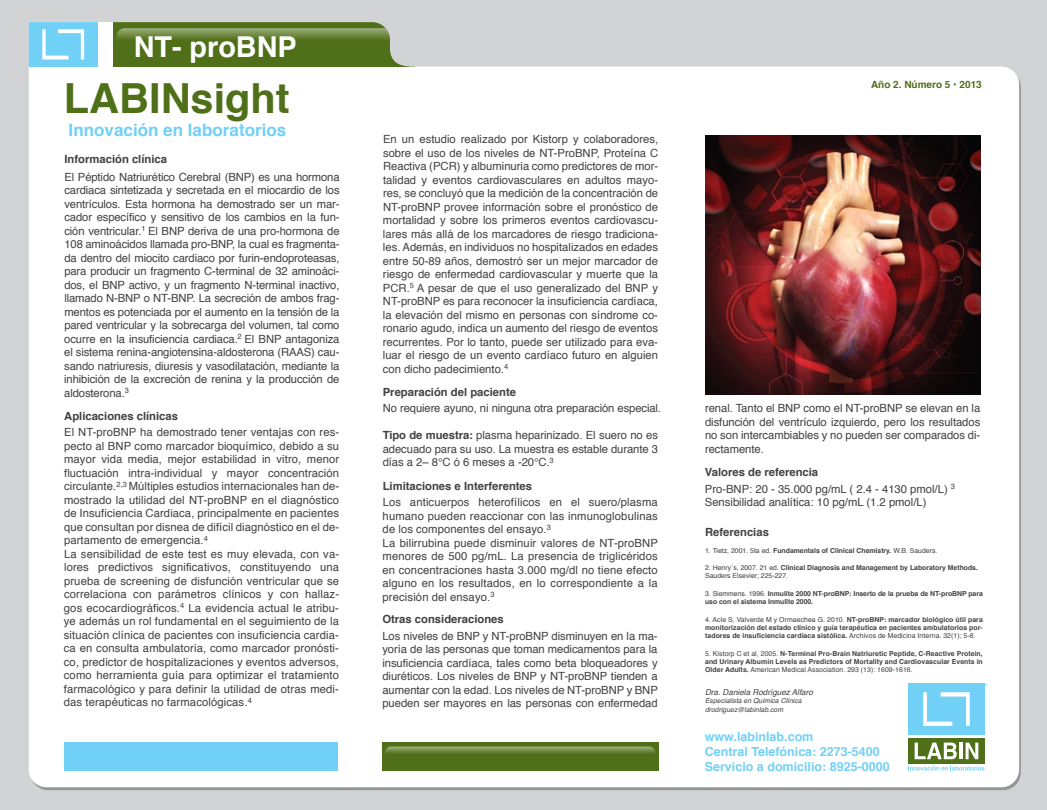
<style>
.page{position:relative;width:1047px;height:810px;background:#d1d3d4}
.page>*{position:absolute;margin:0;border:0;box-sizing:border-box;transform-origin:0 0}
.t1{font:700 41.5px "Helvetica";color:#4f6f19}
.t2{font:700 28.75px "Helvetica";color:#fff}
.t3{font:700 17.12px "Helvetica";color:#71d0f6}
.t4{font:700 12.5px/15px "Helvetica";color:#71d0f6}
.t5{font:11.25px/13.5px "Helvetica";letter-spacing:.01em;color:#414042;text-align:justify}
.t6{font:700 11.25px "Helvetica";color:#414042}
.t7{font:11.25px "Helvetica";letter-spacing:-.01em;color:#414042}
.t8{font:700 10px "Helvetica";color:#4f6f19}
.t9{font:italic 8.12px "Helvetica";color:#414042}
.t10{font:700 6.88px/8.2px "Helvetica";color:#414042}
.t11{font:italic 6.88px/8.2px "Helvetica";color:#414042}
.s1{font-weight:700}
.s2{font-weight:400}
</style>
<div class="page">
<div style="left:29px;top:22px;width:990px;height:765px;background:#fff"></div>
<div style="left:64px;top:742px;width:273px;height:28px;background:#71d0f6"></div>
<div style="left:382px;top:742px;width:276px;height:28px;background:#4f6f19"></div>
<svg style="left:385px;top:746px;width:270px;height:20px"></svg>
<div style="left:908px;top:683px;width:76px;height:51px;background:#71d0f6"></div>
<svg style="left:923px;top:692px;width:46px;height:34px"></svg>
<div style="left:908px;top:738px;width:76px;height:25px;background:#4f6f19"></div>
<svg style="left:914px;top:742px;width:42px;height:17px"></svg>
<hr style="left:959px;top:742px;width:3px;height:17px;background:#fff">
<svg style="left:965px;top:742px;width:13px;height:17px"></svg>
<svg style="left:908px;top:766px;width:76px;height:4px"></svg>
<div style="left:29px;top:22px;width:68px;height:45px;background:#71d0f6"></div>
<svg style="left:42px;top:29px;width:42px;height:30px"></svg>
<div style="left:113px;top:22px;width:302px;height:45px;background:#4f6f19"></div>
<svg style="left:116px;top:28px;width:296px;height:33px"></svg>
<img style="left:705px;top:135px;width:275px;height:259px">
<h2 class="t2" style="left:134px;top:23px;width:164px">NT- proBNP</h2>
<h1 class="t1" style="left:64px;top:65px;width:227px">LABINsight</h1>
<h3 class="t3" style="left:69px;top:116px;width:219px">Innovación en laboratorios</h3>
<p class="t6" style="left:64px;top:150px;width:104px">Información clínica</p>
<p class="t5" style="left:64px;top:170px;width:277px">El Péptido Natriurético Cerebral (BNP) es una hormona cardiaca sintetizada y secretada en el miocardio de los ventrículos. Esta hormona ha demostrado ser un mar&shy;cador específico y sensitivo de los cambios en la fun&shy;ción ventricular.<sup>1</sup> El BNP deriva de una pro-hormona de 108 aminoácidos llamada pro-BNP, la cual es fragmenta&shy;da dentro del miocito cardiaco por furin-endoproteasas, para producir un fragmento C-terminal de 32 aminoáci&shy;dos, el BNP activo, y un fragmento N-terminal inactivo, llamado N-BNP o NT-BNP. La secreción de ambos frag&shy;mentos es potenciada por el aumento en la tensión de la pared ventricular y la sobrecarga del volumen, tal como ocurre en la insuficiencia cardiaca.<sup>2</sup> El BNP antagoniza el sistema renina-angiotensina-aldosterona (RAAS) cau&shy;sando natriuresis, diuresis y vasodilatación, mediante la inhibición de la excreción de renina y la producción de aldosterona.<sup>3</sup></p>
<p class="t6" style="left:64px;top:407px;width:115px">Aplicaciones clínicas</p>
<p class="t5" style="left:64px;top:426px;width:277px;text-align:left">El NT-proBNP ha demostrado tener ventajas con res&shy;pecto al BNP como marcador bioquímico, debido a su mayor vida media, mejor estabilidad in vitro, menor fluctuación intra-individual y mayor concentración circulante.<sup>2,3</sup> Múltiples estudios internacionales han de&shy;mostrado la utilidad del NT-proBNP en el diagnóstico de Insuficiencia Cardiaca, principalmente en pacientes que consultan por disnea de difícil diagnóstico en el de&shy;partamento de emergencia.<sup>4<br></sup>La sensibilidad de este test es muy elevada, con va&shy;lores predictivos significativos, constituyendo una prueba de screening de disfunción ventricular que se correlaciona con parámetros clínicos y con hallaz&shy;gos ecocardiográficos.<sup>4</sup> La evidencia actual le atribu&shy;ye además un rol fundamental en el seguimiento de la situación clínica de pacientes con insuficiencia cardia&shy;ca en consulta ambulatoria, como marcador pronósti&shy;co, predictor de hospitalizaciones y eventos adversos, como herramienta guía para optimizar el tratamiento farmacológico y para definir la utilidad de otras medi&shy;das terapéuticas no farmacológicas.<sup>4</sup></p>
<p class="t5" style="left:383px;top:133px;width:277px">En un estudio realizado por Kistorp y colaboradores, sobre el uso de los niveles de NT-ProBNP, Proteína C Reactiva (PCR) y albuminuria como predictores de mor&shy;talidad y eventos cardiovasculares en adultos mayo&shy;res, se concluyó que la medición de la concentración de NT-proBNP provee información sobre el pronóstico de mortalidad y sobre los primeros eventos cardiovascu&shy;lares más allá de los marcadores de riesgo tradiciona&shy;les. Además, en individuos no hospitalizados en edades entre 50-89 años, demostró ser un mejor marcador de riesgo de enfermedad cardiovascular y muerte que la PCR.<sup>5</sup> A pesar de que el uso generalizado del BNP y NT-proBNP es para reconocer la insuficiencia cardíaca, la elevación del mismo en personas con síndrome co&shy;ronario agudo, indica un aumento del riesgo de eventos recurrentes. Por lo tanto, puede ser utilizado para eva&shy;luar el riesgo de un evento cardíaco futuro en alguien con dicho padecimiento.<sup>4</sup></p>
<p class="t6" style="left:383px;top:383px;width:135px">Preparación del paciente</p>
<p class="t7" style="left:383px;top:400px;width:280px">No requiere ayuno, ni ninguna otra preparación especial.</p>
<p class="t5" style="left:383px;top:429px;width:277px"><span class="s1">Tipo de muestra:</span> plasma heparinizado. El suero no es adecuado para su uso. La muestra es estable durante 3 días a 2– 8°C ó 6 meses a -20°C.<sup>3</sup></p>
<p class="t6" style="left:383px;top:477px;width:151px">Limitaciones e Interferentes</p>
<p class="t5" style="left:382px;top:496px;width:277px;text-align:left">Los anticuerpos heterofílicos en el suero/plasma humano pueden reaccionar con las inmunoglobulinas de los componentes del ensayo.<sup>3<br></sup>La bilirrubina puede disminuir valores de NT-proBNP menores de 500 pg/mL. La presencia de triglicéridos en concentraciones hasta 3.000 mg/dl no tiene efecto alguno en los resultados, en lo correspondiente a la precisión del ensayo.<sup>3</sup></p>
<p class="t6" style="left:382px;top:610px;width:123px">Otras consideraciones</p>
<p class="t5" style="left:382px;top:629px;width:277px">Los niveles de BNP y NT-proBNP disminuyen en la ma&shy;yoría de las personas que toman medicamentos para la insuficiencia cardíaca, tales como beta bloqueadores y diuréticos. Los niveles de BNP y NT-proBNP tienden a aumentar con la edad. Los niveles de NT-proBNP y BNP pueden ser mayores en las personas con enfermedad</p>
<p class="t8" style="left:871px;top:76px;width:112px">Año 2. Número 5 • 2013</p>
<p class="t5" style="left:705px;top:402px;width:277px">renal. Tanto el BNP como el NT-proBNP se elevan en la disfunción del ventrículo izquierdo, pero los resultados no son intercambiables y no pueden ser comparados di&shy;rectamente.</p>
<p class="t5" style="left:705px;top:465px;width:252px;line-height:16.2px"><span class="s1">Valores de referencia<br></span>Pro-BNP: 20 - 35.000 pg/mL ( 2.4 - 4130 pmol/L) <sup>3</sup></p>
<p class="t5" style="left:705px;top:496px;width:223px">Sensibilidad analítica: 10 pg/mL (1.2 pmol/L)</p>
<p class="t6" style="left:705px;top:522px;width:65px">Referencias</p>
<p class="t10" style="left:705px;top:546px;width:234px"><span class="s2">1. Tietz, 2001. 5ta ed.</span> Fundamentals of Clinical Chemistry. <span class="s2">W.B. Sauders.</span></p>
<p class="t10" style="left:705px;top:563px;width:274px"><span class="s2">2. Henry´s, 2007. 21 ed.</span> Clinical Diagnosis and Management by Laboratory Methods.<br><span class="s2">Sauders Elsevier; 225-227.</span></p>
<p class="t10" style="left:705px;top:589px;width:279px"><span class="s2">3. Siemmens. 1996.</span> Inmulite 2000 NT-proBNP: Inserto de la prueba de NT-proBNP para uso con el sistema Inmulite 2000.</p>
<p class="t10" style="left:705px;top:615px;width:279px;text-align:justify"><span class="s2">4. Acle S, Valverde M y Ormaechea G. 2010.</span> NT-proBNP: marcador biológico útil para monitorización del estado clínico y guía terapéutica en pacientes ambulatorios por&shy;tadores de insuficiencia cardíaca sistólica. <span class="s2">Archivos de Medicina Interna. 32(1); 5-8.</span></p>
<p class="t10" style="left:705px;top:649px;width:279px;text-align:justify"><span class="s2">5. Kistorp C et al, 2005.</span> N-Terminal Pro-Brain Natriuretic Peptide, C-Reactive Protein, and Urinary Albumin Levels as Predictors of Mortality and Cardiovascular Events in Older Adults. <span class="s2">American Medical Association. 293 (13): 1609-1616.</span></p>
<p class="t9" style="left:705px;top:686px;width:109px">Dra. Daniela Rodríguez Alfaro</p>
<p class="t11" style="left:705px;top:697px;width:98px">Especialista en Química Clínica drodriguez@labinlab.com</p>
<p class="t4" style="left:705px;top:729px;width:186px">www.labinlab.com<br>Central Telefónica: 2273-5400<br>Servicio a domicilio: 8925-0000</p>
</div>
